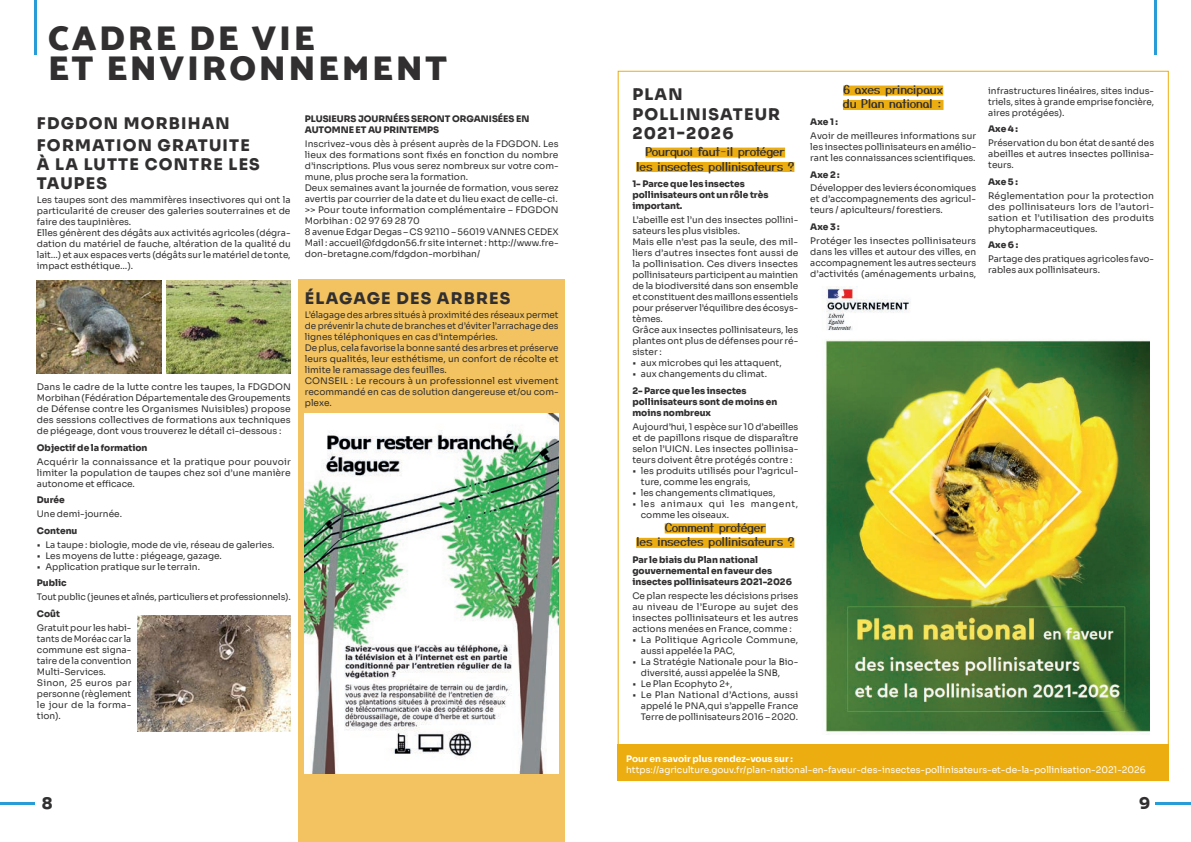
<style>
.page{position:relative;width:1191px;height:842px;background:#fff}
.page>*{position:absolute;margin:0;border:0;box-sizing:border-box;transform-origin:0 0}
.t1{font:900 35px/30px "Catamaran";letter-spacing:.075em;color:#312f30}
.Titre{font:800 16px/19.2px "Sora";letter-spacing:.075em;color:#312f30}
.Sous_titre{font:12px "Yusei Magic";letter-spacing:-.03em;color:#312f30}
.Texte_Courant{font:9px/11px "Sora";color:#312f30;text-align:justify}
.Sous_titre_1{font:800 9px/11px "Sora";color:#312f30}
.Texte_Courant-2{font:9px "Sora";color:#fff}
.Texte_Courant-3{font:9px/11px "Sora";letter-spacing:.02em;color:#312f30}
.Texte_Courant-4{font:9px/11px "Sora";letter-spacing:.055em;color:#312f30}
.Texte_Courant-5{font:700 9px "Sora";color:#fff}
</style>
<div class="page">
<div style="left:645px;top:148px;width:140px;height:10px;background:#ecad11"></div>
<div style="left:636px;top:162px;width:158px;height:10px;background:#ecad11"></div>
<div style="left:664px;top:523px;width:102px;height:10px;background:#ecad11"></div>
<div style="left:636px;top:538px;width:158px;height:10px;background:#ecad11"></div>
<div style="left:843px;top:86px;width:100px;height:10px;background:#ecad11"></div>
<div style="left:843px;top:100px;width:100px;height:10px;background:#ecad11"></div>
<img style="left:825px;top:286px;width:324px;height:449px">
<div style="left:298px;top:279px;width:267px;height:563px;background:#f3c361"></div>
<div style="left:617px;top:744px;width:551px;height:37px;background:#ecad11"></div>
<hr style="left:34px;top:0;width:3px;height:54px;background:#289cd7">
<hr style="left:0;top:802px;width:35px;height:3px;background:#289cd7">
<hr style="left:1154px;top:0;width:3px;height:54px;background:#289cd7">
<hr style="left:1155px;top:802px;width:36px;height:3px;background:#289cd7">
<img style="left:166px;top:280px;width:125px;height:93px">
<img style="left:137px;top:616px;width:154px;height:115px">
<img style="left:37px;top:280px;width:124px;height:93px">
<img style="left:305px;top:413px;width:253px;height:360px">
<p class="t1" style="left:48px;top:23px;width:400px">CADRE DE VIE<br>ET ENVIRONNEMENT</p>
<p class="Titre" style="left:37px;top:112px;width:194px">FDGDON MORBIHAN</p>
<p class="Titre" style="left:37px;top:134px;width:224px">FORMATION GRATUITE<br>À LA LUTTE CONTRE LES<br>TAUPES</p>
<p class="Texte_Courant" style="left:37px;top:194px;width:255px">Les taupes sont des mammifères insectivores qui ont la particularité de creuser des galeries souterraines et de faire des taupinières.</p>
<p class="Texte_Courant" style="left:37px;top:227px;width:255px">Elles génèrent des dégâts aux activités agricoles (dégra&shy;dation du matériel de fauche, altération de la qualité du lait…) et aux espaces verts (dégâts sur le matériel de tonte, impact esthétique…).</p>
<p class="Sous_titre_1" style="left:305px;top:113px;width:226px">PLUSIEURS JOURNÉES SERONT ORGANISÉES EN<br>AUTOMNE ET AU PRINTEMPS</p>
<p class="Texte_Courant" style="left:305px;top:137px;width:255px">Inscrivez-vous dès à présent auprès de la FDGDON. Les lieux des formations sont fixés en fonction du nombre d’inscriptions. Plus vous serez nombreux sur votre com&shy;mune, plus proche sera la formation.</p>
<p class="Texte_Courant" style="left:305px;top:181px;width:255px">Deux semaines avant la journée de formation, vous serez avertis par courrier de la date et du lieu exact de celle-ci.</p>
<p class="Texte_Courant" style="left:305px;top:203px;width:255px">&gt;&gt; Pour toute information complémentaire – FDGDON<br>Morbihan : 02 97 69 28 70</p>
<p class="Texte_Courant" style="left:305px;top:225px;width:255px">8 avenue Edgar Degas – CS 92110 – 56019 VANNES CEDEX</p>
<p class="Texte_Courant" style="left:305px;top:236px;width:255px">Mail : accueil@fdgdon56.fr site internet : http://www.fre&shy;don-bretagne.com/fdgdon-morbihan/</p>
<p class="Titre" style="left:305px;top:288px;width:207px">ÉLAGAGE DES ARBRES</p>
<p class="Texte_Courant" style="left:305px;top:309px;width:255px">L’élagage des arbres situés à proximité des réseaux permet de prévenir la chute de branches et d’éviter l’arrachage des lignes téléphoniques en cas d’intempéries.</p>
<p class="Texte_Courant" style="left:305px;top:342px;width:255px">De plus, cela favorise la bonne santé des arbres et préserve leurs qualités, leur esthétisme, un confort de récolte et limite le ramassage des feuilles.</p>
<p class="Texte_Courant" style="left:305px;top:375px;width:255px">CONSEIL : Le recours à un professionnel est vivement recommandé en cas de solution dangereuse et/ou com&shy;plexe.</p>
<p class="Texte_Courant" style="left:37px;top:381px;width:255px">Dans le cadre de la lutte contre les taupes, la FDGDON Morbihan (Fédération Départementale des Groupements de Défense contre les Organismes Nuisibles) propose des sessions collectives de formations aux techniques de piégeage, dont vous trouverez le détail ci-dessous :</p>
<p class="Sous_titre_1" style="left:37px;top:441px;width:112px">Objectif de la formation</p>
<p class="Texte_Courant" style="left:37px;top:455px;width:255px">Acquérir la connaissance et la pratique pour pouvoir limiter la population de taupes chez soi d’une manière autonome et efficace.</p>
<p class="Sous_titre_1" style="left:37px;top:494px;width:29px">Durée</p>
<p class="Texte_Courant" style="left:37px;top:508px;width:87px">Une demi-journée.</p>
<p class="Sous_titre_1" style="left:37px;top:524px;width:42px">Contenu</p>
<p class="Texte_Courant" style="left:37px;top:538px;width:239px">• La taupe : biologie, mode de vie, réseau de galeries.</p>
<p class="Texte_Courant" style="left:37px;top:549px;width:187px">• Les moyens de lutte : piégeage, gazage.</p>
<p class="Texte_Courant" style="left:37px;top:560px;width:165px">• Application pratique sur le terrain.</p>
<p class="Sous_titre_1" style="left:37px;top:577px;width:31px">Public</p>
<p class="Texte_Courant" style="left:37px;top:591px;width:255px">Tout public (jeunes et aînés, particuliers et professionnels).</p>
<p class="Sous_titre_1" style="left:37px;top:607px;width:25px">Coût</p>
<p class="Texte_Courant" style="left:37px;top:621px;width:96px">Gratuit pour les habi&shy;tants de Moréac car la commune est signa&shy;taire de la convention Multi-Services.</p>
<p class="Texte_Courant" style="left:37px;top:676px;width:96px">Sinon, 25 euros par personne (règlement le jour de la forma&shy;tion).</p>
<p class="Titre" style="left:632px;top:84px;width:149px">PLAN<br>POLLINISATEUR<br>2021-2026</p>
<p class="Sous_titre" style="left:645px;top:144px;width:141px">Pourquoi faut-il protéger</p>
<p class="Sous_titre" style="left:636px;top:158px;width:160px">les insectes pollinisateurs ?</p>
<p class="Sous_titre_1" style="left:632px;top:178px;width:138px">1- Parce que les insectes pollinisateurs ont un rôle très important.</p>
<p class="Texte_Courant" style="left:632px;top:213px;width:167px">L’abeille est l’un des insectes pollini&shy;sateurs les plus visibles.</p>
<p class="Texte_Courant" style="left:632px;top:235px;width:167px">Mais elle n’est pas la seule, des mil&shy;liers d’autres insectes font aussi de la pollinisation. Ces divers insectes pollinisateurs participent au maintien de la biodiversité dans son ensemble et constituent des maillons essentiels pour préserver l’équilibre des écosys&shy;tèmes.</p>
<p class="Texte_Courant" style="left:632px;top:323px;width:167px">Grâce aux insectes pollinisateurs, les plantes ont plus de défenses pour ré&shy;sister :</p>
<p class="Texte_Courant" style="left:632px;top:356px;width:151px">• aux microbes qui les attaquent,</p>
<p class="Texte_Courant" style="left:632px;top:367px;width:136px">• aux changements du climat.</p>
<p class="Sous_titre_1" style="left:632px;top:384px;width:147px">2- Parce que les insectes pollinisateurs sont de moins en moins nombreux</p>
<p class="Texte_Courant" style="left:632px;top:420px;width:167px">Aujourd’hui, 1 espèce sur 10 d’abeilles et de papillons risque de disparaître selon l’UICN. Les insectes pollinisa&shy;teurs doivent être protégés contre :</p>
<p class="Texte_Courant" style="left:641px;top:464px;width:159px;text-indent:-9px">• les produits utilisés pour l’agricul&shy;ture, comme les engrais,</p>
<p class="Texte_Courant" style="left:632px;top:486px;width:144px">• les changements climatiques,</p>
<p class="Texte_Courant-4" style="left:641px;top:497px;width:159px;text-indent:-9px">• les animaux qui les mangent, comme les oiseaux.</p>
<p class="Sous_titre" style="left:664px;top:519px;width:103px">Comment protéger</p>
<p class="Sous_titre" style="left:636px;top:534px;width:160px">les insectes pollinisateurs ?</p>
<p class="Sous_titre_1" style="left:632px;top:553px;width:161px">Par le biais du Plan national gouvernemental en faveur des insectes pollinisateurs 2021-2026</p>
<p class="Texte_Courant" style="left:632px;top:589px;width:167px">Ce plan respecte les décisions prises au niveau de l’Europe au sujet des insectes pollinisateurs et les autres actions menées en France, comme :</p>
<p class="Texte_Courant-3" style="left:641px;top:633px;width:159px;text-indent:-9px">• La Politique Agricole Commune, aussi appelée la PAC,</p>
<p class="Texte_Courant" style="left:641px;top:655px;width:159px;text-indent:-9px">• La Stratégie Nationale pour la Bio&shy;diversité, aussi appelée la SNB,</p>
<p class="Texte_Courant" style="left:632px;top:677px;width:102px">• Le Plan Ecophyto 2+,</p>
<p class="Texte_Courant" style="left:641px;top:688px;width:159px;text-indent:-9px">• Le Plan National d’Actions, aussi appelé le PNA,qui s’appelle France Terre de pollinisateurs 2016 – 2020.</p>
<p class="Sous_titre" style="left:843px;top:81px;width:101px">6 axes principaux</p>
<p class="Sous_titre" style="left:843px;top:96px;width:102px">du Plan national :</p>
<p class="Sous_titre_1" style="left:810px;top:116px;width:29px">Axe 1 :</p>
<p class="Texte_Courant" style="left:810px;top:129px;width:167px">Avoir de meilleures informations sur les insectes pollinisateurs en amélio&shy;rant les connaissances scientifiques.</p>
<p class="Sous_titre_1" style="left:810px;top:168px;width:31px">Axe 2 :</p>
<p class="Texte_Courant" style="left:810px;top:182px;width:167px">Développer des leviers économiques et d’accompagnements des agricul&shy;teurs / apiculteurs/ forestiers.</p>
<p class="Sous_titre_1" style="left:810px;top:221px;width:31px">Axe 3 :</p>
<p class="Texte_Courant" style="left:810px;top:234px;width:167px">Protéger les insectes pollinisateurs dans les villes et autour des villes, en accompagnement les autres secteurs d’activités (aménagements urbains,</p>
<p class="Texte_Courant" style="left:988px;top:84px;width:167px">infrastructures linéaires, sites indus&shy;triels, sites à grande emprise foncière, aires protégées).</p>
<p class="Sous_titre_1" style="left:988px;top:123px;width:31px">Axe 4 :</p>
<p class="Texte_Courant" style="left:988px;top:137px;width:167px">Préservation du bon état de santé des abeilles et autres insectes pollinisa&shy;teurs.</p>
<p class="Sous_titre_1" style="left:988px;top:175px;width:31px">Axe 5 :</p>
<p class="Texte_Courant" style="left:988px;top:189px;width:167px">Réglementation pour la protection des pollinisateurs lors de l’autori&shy;sation et l’utilisation des produits phytopharmaceutiques.</p>
<p class="Sous_titre_1" style="left:988px;top:239px;width:32px">Axe 6 :</p>
<p class="Texte_Courant" style="left:988px;top:253px;width:167px">Partage des pratiques agricoles favo&shy;rables aux pollinisateurs.</p>
<p class="Texte_Courant-5" style="left:626px;top:751px;width:168px">Pour en savoir plus rendez-vous sur :</p>
<p class="Texte_Courant-2" style="left:626px;top:762px;width:521px">https://agriculture.gouv.fr/plan-national-en-faveur-des-insectes-pollinisateurs-et-de-la-pollinisation-2021-2026</p>
<h2 class="Titre" style="left:42px;top:793px;width:12px">8</h2>
<h2 class="Titre" style="left:1139px;top:793px;width:13px">9</h2>
</div>
